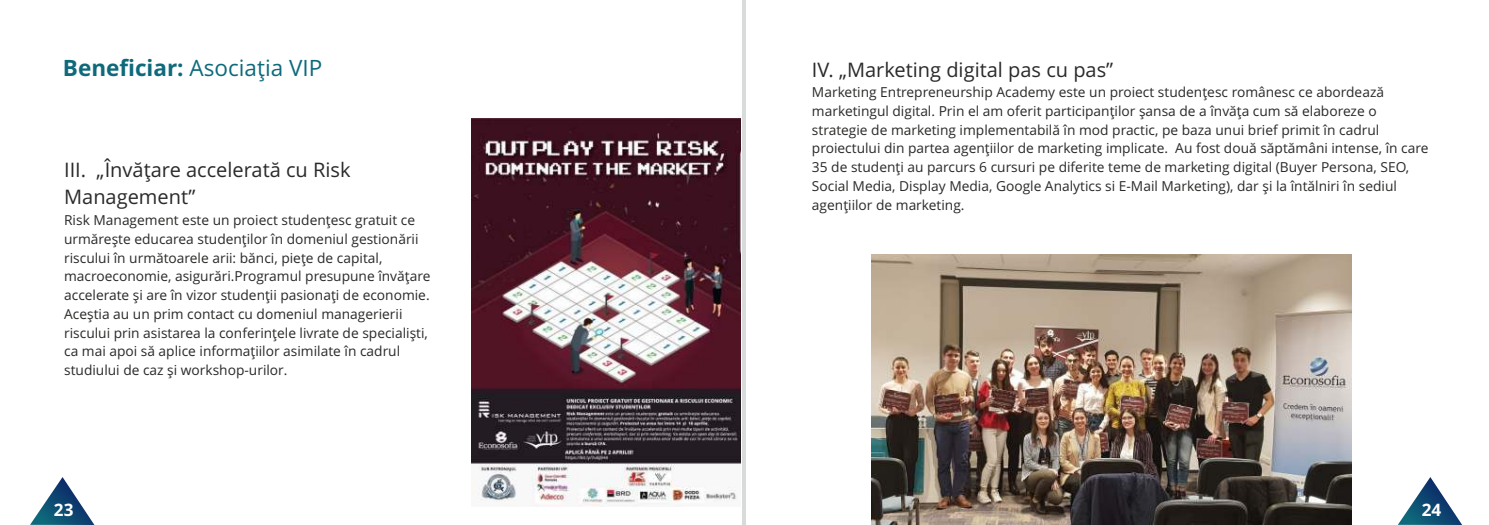
<style>
.page{position:relative;width:1489px;height:525px;background:#fff}
.page>*{position:absolute;margin:0;border:0;box-sizing:border-box;transform-origin:0 0}
.t1{font:22.5px "Open Sans";color:#0e6a7b}
.t2{font:20px/27.2px "Open Sans";color:#2b2a29}
.t3{font:700 17.12px "Open Sans";color:#fefefe}
.t4{font:13.75px/18.8px "Open Sans";color:#2b2a29}
.s1{font-weight:700}
</style>
<div class="page">
<hr style="left:742px;top:0;width:4px;height:524px;background:#d9dada">
<svg style="left:1398px;top:477px;width:63px;height:47px"></svg>
<svg style="left:30px;top:477px;width:64px;height:47px"></svg>
<img style="left:471px;top:118px;width:270px;height:388px">
<img style="left:871px;top:255px;width:480px;height:269px">
<h1 class="t1" style="left:63px;top:58px;width:261px"><span class="s1">Beneficiar:</span> Asociaţia VIP</h1>
<h2 class="t2" style="left:812px;top:58px;width:303px">IV. „Marketing digital pas cu pas”</h2>
<h2 class="t2" style="left:64px;top:158px;width:288px">III. „Învăţare accelerată cu Risk<br>Management”</h2>
<p class="t4" style="left:64px;top:212px;width:368px">Risk Management este un proiect studenţesc gratuit ce urmăreşte educarea studenţilor în domeniul gestionării riscului în următoarele arii: bănci, pieţe de capital, macroeconomie, asigurări.Programul presupune învăţare accelerate şi are în vizor studenţii pasionaţi de economie.<br>Aceştia au un prim contact cu domeniul managerierii riscului prin asistarea la conferinţele livrate de specialişti, ca mai apoi să aplice informaţiilor asimilate în cadrul studiului de caz şi workshop-urilor.</p>
<p class="t4" style="left:812px;top:84px;width:618px">Marketing Entrepreneurship Academy este un proiect studenţesc românesc ce abordează marketingul digital. Prin el am oferit participanţilor şansa de a învăţa cum să elaboreze o strategie de marketing implementabilă în mod practic, pe baza unui brief primit în cadrul proiectului din partea agenţiilor de marketing implicate. Au fost două săptămâni intense, în care 35 de studenţi au parcurs 6 cursuri pe diferite teme de marketing digital (Buyer Persona, SEO, Social Media, Display Media, Google Analytics si E-Mail Marketing), dar şi la întălniri în sediul agenţiilor de marketing.</p>
<p class="t3" style="left:54px;top:503px;width:21px">23</p>
<p class="t3" style="left:1421px;top:503px;width:21px">24</p>
</div>
